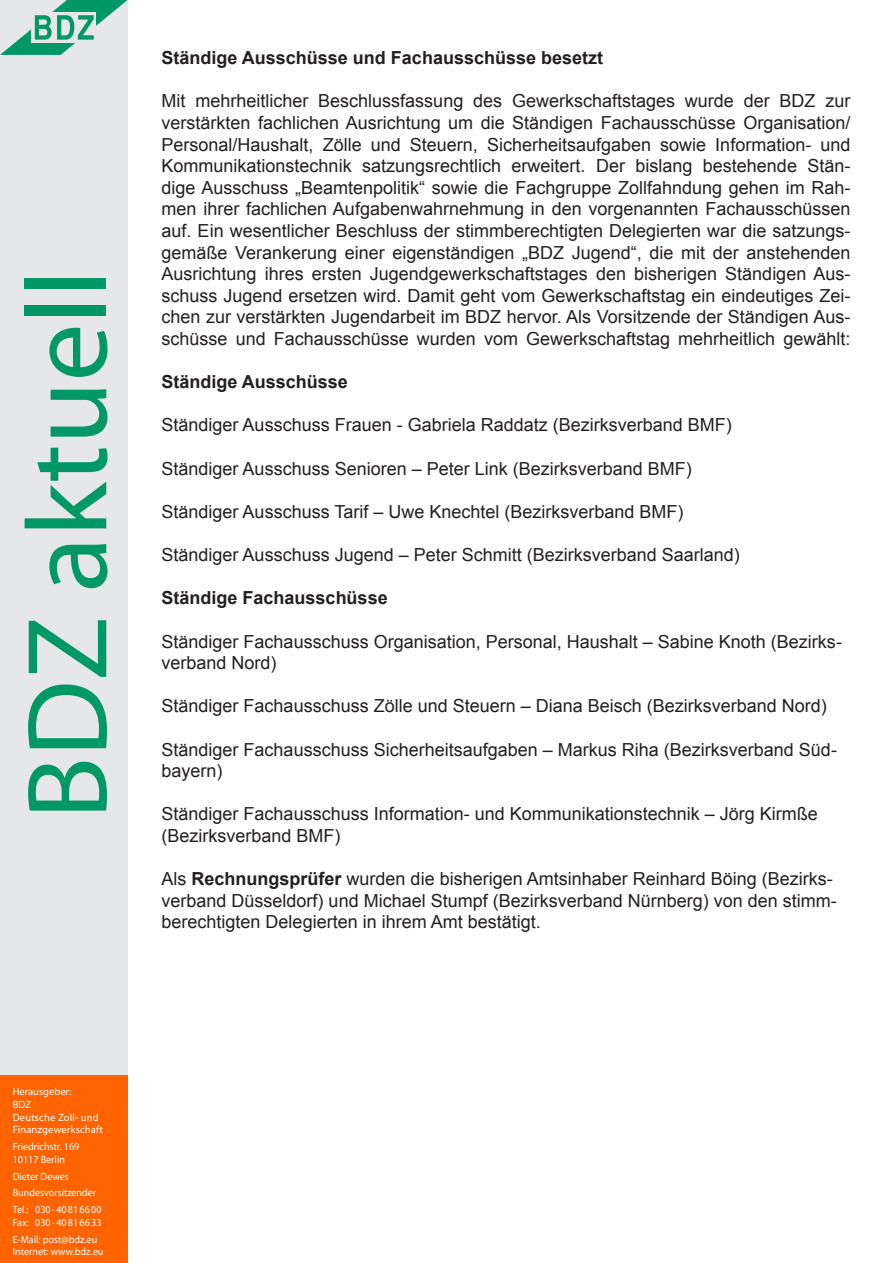
<style>
.page{position:relative;width:893px;height:1263px;background:#fff}
.page>*{position:absolute;margin:0;border:0;box-sizing:border-box;transform-origin:0 0}
.t1{font:115.05px "Myriad Pro";color:#009864}
.t2{font:18px/21.6px "Arial";color:#231f20}
.t3{font:700 18px "Arial";color:#231f20}
.t4{font:10.5px/16.8px "Myriad Pro";color:#fff;scale:.96 1}
.t5{font:10.5px/12.6px "Myriad Pro";color:#fff}
.s1{font-weight:700}
</style>
<div class="page">
<div style="left:0;top:0;width:128px;height:1263px;background:#e6e7e9"></div>
<svg style="left:0;top:0;width:128px;height:55px"></svg>
<div style="left:0;top:1076px;width:128px;height:187px;background:#ff6400"></div>
<h1 class="t1" style="left:-3px;top:819px;width:551px;rotate:-90deg">BDZ aktuell</h1>
<p class="t3" style="left:162px;top:46px;width:443px">Ständige Ausschüsse und Fachausschüsse besetzt</p>
<p class="t2" style="left:162px;top:90px;width:690px;text-align:justify">Mit mehrheitlicher Beschlussfassung des Gewerkschaftstages wurde der BDZ zur verstärkten fachlichen Ausrichtung um die Ständigen Fachausschüsse Organisation/ Personal/Haushalt, Zölle und Steuern, Sicherheitsaufgaben sowie Information- und Kommunikationstechnik satzungsrechtlich erweitert. Der bislang bestehende Stän&shy;dige Ausschuss „Beamtenpolitik“ sowie die Fachgruppe Zollfahndung gehen im Rah&shy;men ihrer fachlichen Aufgabenwahrnehmung in den vorgenannten Fachausschüssen auf. Ein wesentlicher Beschluss der stimmberechtigten Delegierten war die satzungs&shy;gemäße Verankerung einer eigenständigen „BDZ Jugend“, die mit der anstehenden Ausrichtung ihres ersten Jugendgewerkschaftstages den bisherigen Ständigen Aus&shy;schuss Jugend ersetzen wird. Damit geht vom Gewerkschaftstag ein eindeutiges Zei&shy;chen zur verstärkten Jugendarbeit im BDZ hervor. Als Vorsitzende der Ständigen Aus&shy;schüsse und Fachausschüsse wurden vom Gewerkschaftstag mehrheitlich gewählt:</p>
<p class="t3" style="left:162px;top:370px;width:188px">Ständige Ausschüsse</p>
<p class="t2" style="left:162px;top:414px;width:572px">Ständiger Ausschuss Frauen - Gabriela Raddatz (Bezirksverband BMF)</p>
<p class="t2" style="left:162px;top:458px;width:532px">Ständiger Ausschuss Senioren – Peter Link (Bezirksverband BMF)</p>
<p class="t2" style="left:162px;top:501px;width:523px">Ständiger Ausschuss Tarif – Uwe Knechtel (Bezirksverband BMF)</p>
<p class="t2" style="left:162px;top:544px;width:580px">Ständiger Ausschuss Jugend – Peter Schmitt (Bezirksverband Saarland)</p>
<p class="t3" style="left:162px;top:586px;width:228px">Ständige Fachausschüsse</p>
<p class="t2" style="left:162px;top:630px;width:682px">Ständiger Fachausschuss Organisation, Personal, Haushalt – Sabine Knoth (Bezirks&shy;verband Nord)</p>
<p class="t2" style="left:162px;top:695px;width:667px">Ständiger Fachausschuss Zölle und Steuern – Diana Beisch (Bezirksverband Nord)</p>
<p class="t2" style="left:162px;top:738px;width:677px">Ständiger Fachausschuss Sicherheitsaufgaben – Markus Riha (Bezirksverband Süd&shy;bayern)</p>
<p class="t2" style="left:162px;top:803px;width:658px">Ständiger Fachausschuss Information- und Kommunikationstechnik – Jörg Kirmße (Bezirksverband BMF)</p>
<p class="t2" style="left:162px;top:868px;width:677px">Als <span class="s1">Rechnungsprüfer</span> wurden die bisherigen Amtsinhaber Reinhard Böing (Bezirks&shy;verband Düsseldorf) und Michael Stumpf (Bezirksverband Nürnberg) von den stimm&shy;berechtigten Delegierten in ihrem Amt bestätigt.</p>
<p class="t5" style="left:13px;top:1085px;width:92px">Herausgeber:<br>BDZ<br>Deutsche Zoll- und<br>Finanzgewerkschaft</p>
<p class="t4" style="left:13px;top:1140px;width:71px;line-height:12.6px">Friedrichstr. 169<br>10117 Berlin</p>
<p class="t4" style="left:13px;top:1167px;width:94px">Dieter Dewes<br>Bundesvorsitzender<br>Tel.: 030-40816600</p>
<p class="t4" style="left:13px;top:1214px;width:94px">Fax: 030-40816633<br>E-Mail: post@bdz.eu</p>
<p class="t4" style="left:13px;top:1243px;width:96px">Internet: www.bdz.eu</p>
</div>
